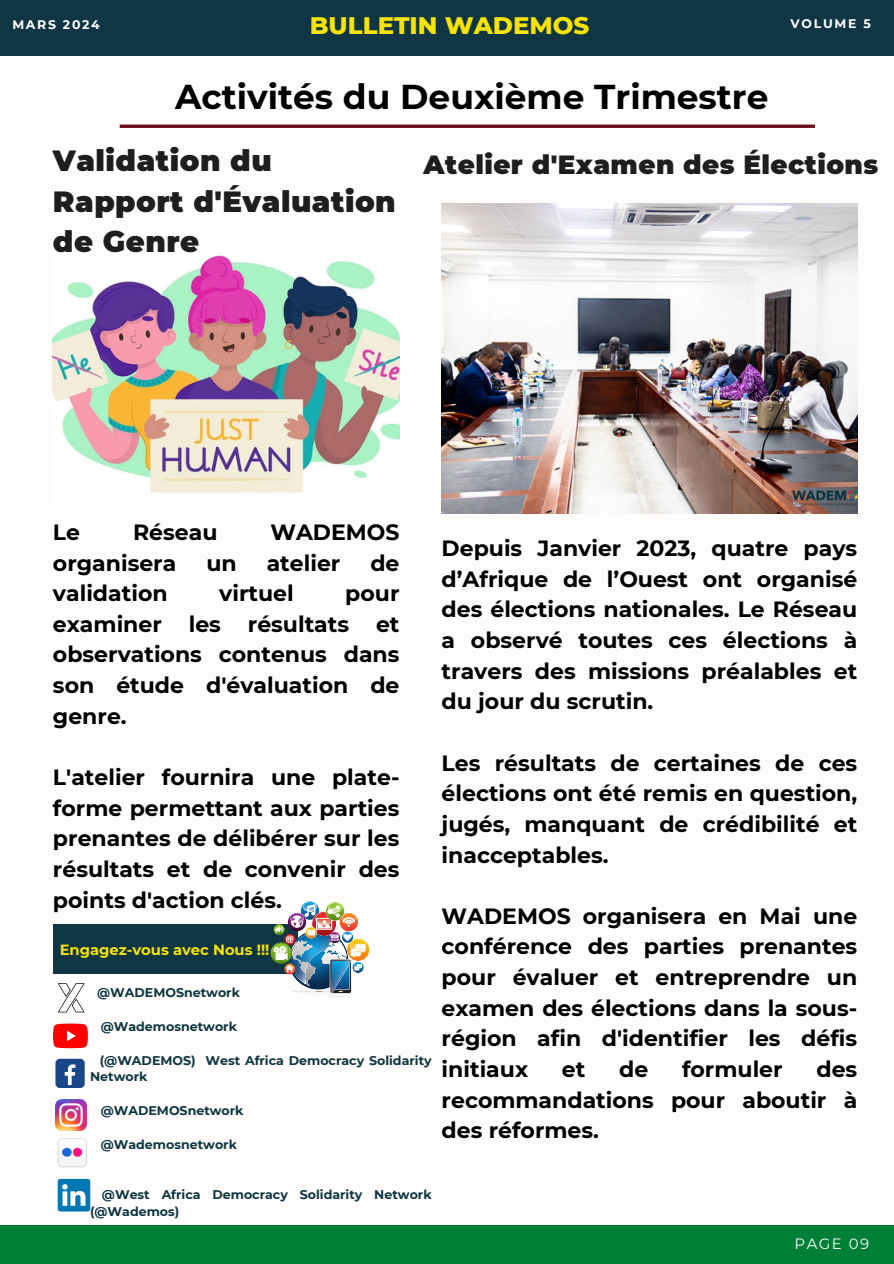
<style>
.page{position:relative;width:894px;height:1264px;background:#fff}
.page>*{position:absolute;margin:0;border:0;box-sizing:border-box;transform-origin:0 0}
.t1{font:700 34.35px "Montserrat";color:#000}
.t2{font:900 29.1px/40.5px "Montserrat";letter-spacing:.015em;color:#1e1e1e}
.t3{font:900 26.25px "Montserrat";letter-spacing:.015em;color:#1e1e1e}
.t4{font:800 24.45px "Montserrat";color:#f7e209}
.t5{font:700 22.05px/30.6px "Montserrat";color:#000;text-align:justify}
.t6{font:14.85px "Montserrat";letter-spacing:.1em;color:#fafafa}
.t7{font:700 14.7px "Montserrat";color:#f7e209}
.t8{font:700 12.6px/16.8px "Montserrat";color:#0f3642}
.t9{font:700 12.45px "Montserrat";letter-spacing:.14em;color:#fff}
</style>
<div class="page">
<div style="left:0;top:0;width:893px;height:1263px;background:#fffdfb"></div>
<div style="left:0;top:1225px;width:893px;height:38px;background:#008037"></div>
<img style="left:441px;top:203px;width:416px;height:311px">
<img style="left:53px;top:255px;width:346px;height:238px">
<hr style="left:120px;top:125px;width:694px;height:3px;background:#6c0b19">
<div style="left:53px;top:924px;width:244px;height:50px;background:#0f3642"></div>
<img style="left:270px;top:901px;width:99px;height:96px">
<img style="left:330px;top:959px;width:21px;height:34px">
<img style="left:331px;top:960px;width:18px;height:29px">
<div style="left:55px;top:1058px;width:30px;height:29px;background:#1a4789;border-radius:4px"></div>
<svg style="left:65px;top:1064px;width:10px;height:21px"></svg>
<svg style="left:53px;top:1023px;width:35px;height:25px"></svg>
<img style="left:55px;top:1099px;width:32px;height:31px">
<svg style="left:58px;top:1138px;width:29px;height:29px"></svg>
<svg style="left:58px;top:1178px;width:32px;height:33px"></svg>
<svg style="left:58px;top:983px;width:27px;height:29px"></svg>
<div style="left:0;top:0;width:893px;height:55px;background:#0f3642"></div>
<p class="t9" style="left:12px;top:17px;width:89px">MARS 2024</p>
<p class="t4" style="left:310px;top:11px;width:281px">BULLETIN WADEMOS</p>
<p class="t9" style="left:790px;top:16px;width:82px">VOLUME 5</p>
<h1 class="t1" style="left:175px;top:76px;width:594px">Activités du Deuxième Trimestre</h1>
<h2 class="t2" style="left:53px;top:140px;width:220px">Validation du</h2>
<p class="t3" style="left:423px;top:148px;width:456px">Atelier d'Examen des Élections</p>
<h2 class="t2" style="left:53px;top:181px;width:344px">Rapport d'Évaluation de Genre</h2>
<p class="t5" style="left:53px;top:516px;width:29px">Le</p>
<p class="t5" style="left:133px;top:516px;width:86px">Réseau</p>
<p class="t5" style="left:270px;top:516px;width:130px">WADEMOS</p>
<p class="t5" style="left:53px;top:547px;width:125px">organisera</p>
<p class="t5" style="left:206px;top:547px;width:32px">un</p>
<p class="t5" style="left:266px;top:547px;width:75px">atelier</p>
<p class="t5" style="left:370px;top:547px;width:31px">de</p>
<p class="t5" style="left:53px;top:578px;width:116px">validation</p>
<p class="t5" style="left:219px;top:578px;width:76px">virtuel</p>
<p class="t5" style="left:441px;top:533px;width:417px">Depuis Janvier 2023, quatre pays d’Afrique de l’Ouest ont organisé des élections nationales. Le Réseau a observé toutes ces élections à travers des missions préalables et du jour du scrutin.</p>
<p class="t5" style="left:441px;top:747px;width:417px">Les résultats de certaines de ces élections ont été remis en question, jugés, manquant de crédibilité et inacceptables.</p>
<p class="t5" style="left:441px;top:900px;width:417px">WADEMOS organisera en Mai une conférence des parties prenantes pour évaluer et entreprendre un examen des élections dans la sous&shy;région afin d'identifier les défis initiaux</p>
<p class="t5" style="left:53px;top:578px;width:348px;text-indent:292px">pour examiner les résultats et observations contenus dans son étude d'évaluation de genre.</p>
<p class="t5" style="left:53px;top:761px;width:348px">L'atelier fournira une plate&shy;forme permettant aux parties prenantes de délibérer sur les résultats et de convenir des points d'action clés.</p>
<p class="t7" style="left:60px;top:940px;width:211px">Engagez-vous avec Nous !!!</p>
<p class="t8" style="left:97px;top:984px;width:144px">@WADEMOSnetwork</p>
<p class="t8" style="left:101px;top:1018px;width:138px">@Wademosnetwork</p>
<p class="t8" style="left:90px;top:1051px;width:343px;text-indent:10px">(@WADEMOS) West Africa Democracy Solidarity<br>Network</p>
<p class="t8" style="left:101px;top:1101px;width:144px">@WADEMOSnetwork</p>
<p class="t8" style="left:101px;top:1135px;width:138px">@Wademosnetwork</p>
<p class="t8" style="left:90px;top:1185px;width:343px;text-indent:12px">@West Africa Democracy Solidarity Network (@Wademos)</p>
<p class="t5" style="left:561px;top:1053px;width:25px">et</p>
<p class="t5" style="left:619px;top:1053px;width:31px">de</p>
<p class="t5" style="left:681px;top:1053px;width:102px">formuler</p>
<p class="t5" style="left:441px;top:1053px;width:417px;text-indent:375px">des recommandations pour aboutir à des réformes.</p>
<p class="t6" style="left:794px;top:1234px;width:76px">PAGE 09</p>
</div>
